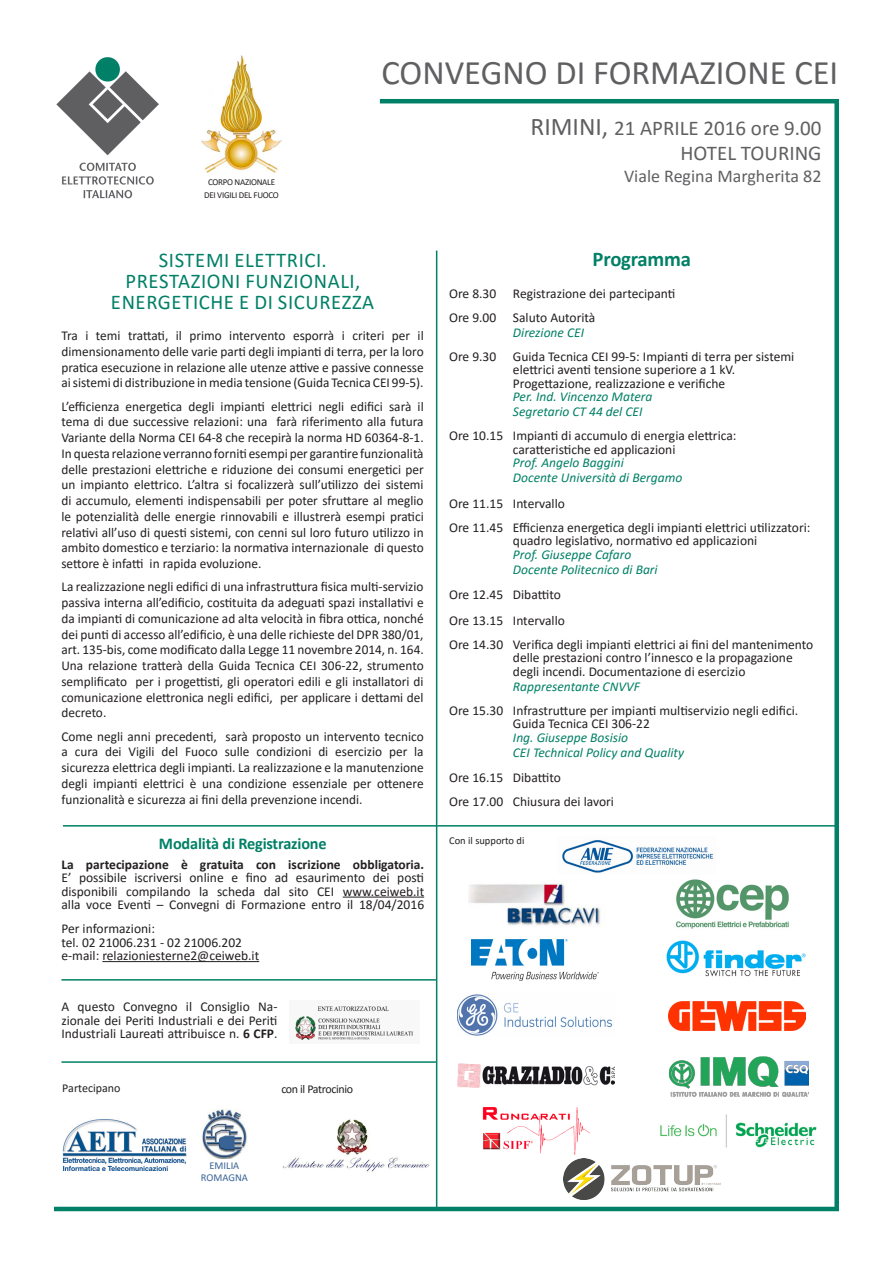
<style>
.page{position:relative;width:893px;height:1263px;background:#fff}
.page>*{position:absolute;margin:0;border:0;box-sizing:border-box;transform-origin:0 0}
.t1{font:34.5px "Calibri";color:#606063}
.Corpo_testo{font:21px "Calibri";letter-spacing:.03em;color:#008066}
.t2{font:21px "Calibri";color:#606063}
.Corpo_testo-2{font:700 21px "Calibri";letter-spacing:-.01em;color:#008066}
.t3{font:18px "Calibri";color:#606063}
.Corpo_testo-3{font:700 16.5px "Calibri";letter-spacing:-.01em;color:#008066}
.Corpo_testo-4{font:13.5px/15.8px "Calibri";color:#231f20;text-align:justify}
.Corpo_testo-5{font:italic 13.5px "Calibri";color:#008066}
.Piè_di_pagina{font:13.5px/13.5px "Calibri";color:#231f20}
.Corpo_testo-6{font:700 13.5px "Calibri";color:#231f20}
.Piè_di_pagina-2{font:12px "Calibri";letter-spacing:-.03em;color:#231f20}
.Piè_di_pagina-3{font:12px "Calibri";color:#231f20}
.t4{font:10.5px "Calibri";color:#231f20}
.t5{font:10.5px "Calibri";color:#396395}
.Piè_di_pagina-4{font:9px/13.5px "Calibri";letter-spacing:-.03em;color:#231f20;text-align:center}
.s1{font-size:25.5px}
.s2{font-weight:700}
</style>
<div class="page">
<img style="left:56px;top:57px;width:103px;height:142px">
<hr style="left:380px;top:99px;width:459px;height:4px;background:#008066">
<div style="left:834px;top:101px;width:5px;height:1108px;background:#008066"></div>
<hr style="left:436px;top:251px;width:1px;height:958px;background:#008066">
<hr style="left:437px;top:825px;width:398px;height:1px;background:#008066">
<img style="left:676px;top:879px;width:113px;height:50px">
<img style="left:669px;top:1002px;width:136px;height:29px">
<img style="left:667px;top:941px;width:139px;height:36px">
<img style="left:669px;top:1056px;width:140px;height:41px">
<img style="left:294px;top:1006px;width:119px;height:34px">
<img style="left:62px;top:1119px;width:124px;height:52px">
<img style="left:202px;top:1109px;width:45px;height:49px">
<img style="left:282px;top:1119px;width:148px;height:53px">
<hr style="left:63px;top:825px;width:374px;height:1px;background:#008066">
<hr style="left:61px;top:1061px;width:375px;height:2px;background:#008066">
<hr style="left:54px;top:1207px;width:785px;height:4px;background:#008066">
<img style="left:201px;top:55px;width:81px;height:117px">
<hr style="left:343px;top:897px;width:81px;height:1px;background:#231f20">
<hr style="left:102px;top:961px;width:157px;height:1px;background:#231f20">
<hr style="left:61px;top:979px;width:375px;height:1px;background:#008066">
<img style="left:562px;top:840px;width:152px;height:33px">
<img style="left:563px;top:1159px;width:157px;height:40px">
<img style="left:483px;top:1107px;width:107px;height:48px">
<img style="left:471px;top:940px;width:128px;height:40px">
<img style="left:457px;top:994px;width:155px;height:41px">
<img style="left:660px;top:1114px;width:157px;height:34px">
<img style="left:469px;top:883px;width:131px;height:44px">
<img style="left:457px;top:1063px;width:158px;height:24px">
<p class="Piè_di_pagina-4" style="left:204px;top:175px;width:76px">CORPO NAZIONALE<br>DEI VIGILI DEL FUOCO</p>
<p class="t1" style="left:381px;top:49px;width:458px">CONVEGNO DI FORMAZIONE CEI</p>
<p class="t2" style="left:530px;top:114px;width:292px"><span class="s1">RIMINI,</span> 21 APRILE 2016 ore 9.00</p>
<p class="t2" style="left:680px;top:139px;width:143px">HOTEL TOURING</p>
<p class="t3" style="left:624px;top:164px;width:199px">Viale Regina Margherita 82</p>
<p class="Corpo_testo" style="left:159px;top:246px;width:170px">SISTEMI ELETTRICI.</p>
<p class="Corpo_testo" style="left:125px;top:267px;width:236px">PRESTAZIONI FUNZIONALI,</p>
<p class="Corpo_testo" style="left:111px;top:288px;width:265px">ENERGETICHE E DI SICUREZZA</p>
<p class="Corpo_testo-4" style="left:61px;top:327px;width:364px">Tra i temi trattati, il primo intervento esporrà i criteri per il dimensionamento delle varie parti degli impianti di terra, per la loro pratica esecuzione in relazione alle utenze attive e passive connesse ai sistemi di distribuzione in media tensione (Guida Tecnica CEI 99-5).</p>
<p class="Corpo_testo-4" style="left:61px;top:398px;width:364px">L’efficienza energetica degli impianti elettrici negli edifici sarà il tema di due successive relazioni: una farà riferimento alla futura Variante della Norma CEI 64-8 che recepirà la norma HD 60364-8-1.</p>
<p class="Corpo_testo-4" style="left:61px;top:445px;width:364px">In questa relazione verranno forniti esempi per garantire funzionalità delle prestazioni elettriche e riduzione dei consumi energetici per un impianto elettrico. L’altra si focalizzerà sull’utilizzo dei sistemi di accumulo, elementi indispensabili per poter sfruttare al meglio le potenzialità delle energie rinnovabili e illustrerà esempi pratici relativi all’uso di questi sistemi, con cenni sul loro futuro utilizzo in ambito domestico e terziario: la normativa internazionale di questo settore è infatti in rapida evoluzione.</p>
<p class="Corpo_testo-4" style="left:61px;top:579px;width:364px">La realizzazione negli edifici di una infrastruttura fisica multi-servizio passiva interna all’edificio, costituita da adeguati spazi installativi e da impianti di comunicazione ad alta velocità in fibra ottica, nonché dei punti di accesso all’edificio, è una delle richieste del DPR 380/01, art. 135-bis, come modificato dalla Legge 11 novembre 2014, n. 164.<br>Una relazione tratterà della Guida Tecnica CEI 306-22, strumento semplificato per i progettisti, gli operatori edili e gli installatori di comunicazione elettronica negli edifici, per applicare i dettami del decreto.</p>
<p class="Corpo_testo-4" style="left:61px;top:728px;width:364px">Come negli anni precedenti, sarà proposto un intervento tecnico a cura dei Vigili del Fuoco sulle condizioni di esercizio per la sicurezza elettrica degli impianti. La realizzazione e la manutenzione degli impianti elettrici è una condizione essenziale per ottenere funzionalità e sicurezza ai fini della prevenzione incendi.</p>
<p class="Corpo_testo-3" style="left:159px;top:832px;width:169px">Modalità di Registrazione</p>
<p class="Corpo_testo-6" style="left:61px;top:854px;width:364px">La partecipazione è gratuita con iscrizione obbligatoria.</p>
<p class="Corpo_testo-4" style="left:61px;top:869px;width:364px">E’ possibile iscriversi online e fino ad esaurimento dei posti</p>
<p class="Corpo_testo-4" style="left:61px;top:883px;width:364px">disponibili compilando la scheda dal sito CEI www.ceiweb.it</p>
<p class="Corpo_testo-4" style="left:61px;top:896px;width:364px">alla voce Eventi – Convegni di Formazione entro il 18/04/2016</p>
<p class="Corpo_testo-4" style="left:61px;top:920px;width:95px">Per informazioni:</p>
<p class="Corpo_testo-4" style="left:61px;top:934px;width:182px">tel. 02 21006.231 - 02 21006.202</p>
<p class="Corpo_testo-4" style="left:61px;top:947px;width:199px">e-mail: relazioniesterne2@ceiweb.it</p>
<p class="Piè_di_pagina" style="left:61px;top:999px;width:218px">A questo Convegno il Consiglio Na&shy;zionale dei Periti Industriali e dei Periti</p>
<p class="Piè_di_pagina" style="left:61px;top:1026px;width:217px">Industriali Laureati attribuisce n. <span class="s2">6 CFP</span>.</p>
<p class="Piè_di_pagina-3" style="left:62px;top:1080px;width:60px">Partecipano</p>
<p class="Piè_di_pagina-2" style="left:281px;top:1081px;width:73px">con il Patrocinio</p>
<p class="Corpo_testo-2" style="left:593px;top:244px;width:100px">Programma</p>
<p class="Corpo_testo-4" style="left:449px;top:285px;width:228px">Ore 8.30 Registrazione dei partecipanti</p>
<p class="Corpo_testo-4" style="left:449px;top:309px;width:148px">Ore 9.00 Saluto Autorità</p>
<p class="Corpo_testo-5" style="left:513px;top:323px;width:73px">Direzione CEI</p>
<p class="Corpo_testo-4" style="left:449px;top:349px;width:347px;line-height:13.5px;text-align:center">Ore 9.30 Guida Tecnica CEI 99-5: Impianti di terra per sistemi elettrici aventi tensione superiore a 1 kV.</p>
<p class="Corpo_testo-4" style="left:513px;top:375px;width:214px">Progettazione, realizzazione e verifiche</p>
<p class="Corpo_testo-5" style="left:513px;top:387px;width:141px">Per. Ind. Vincenzo Matera</p>
<p class="Corpo_testo-5" style="left:513px;top:402px;width:131px">Segretario CT 44 del CEI</p>
<p class="Corpo_testo-4" style="left:449px;top:428px;width:289px">Ore 10.15 Impianti di accumulo di energia elettrica:</p>
<p class="Corpo_testo-4" style="left:513px;top:441px;width:164px">caratteristiche ed applicazioni</p>
<p class="Corpo_testo-5" style="left:513px;top:453px;width:112px">Prof. Angelo Baggini</p>
<p class="Corpo_testo-5" style="left:513px;top:468px;width:171px">Docente Università di Bergamo</p>
<p class="Corpo_testo-4" style="left:449px;top:495px;width:117px">Ore 11.15 Intervallo</p>
<p class="Corpo_testo-4" style="left:513px;top:520px;width:299px;line-height:13.5px;text-indent:-64px">Ore 11.45 Efficienza energetica degli impianti elettrici utilizzatori: quadro legislativo, normativo ed applicazioni</p>
<p class="Corpo_testo-5" style="left:513px;top:545px;width:120px">Prof. Giuseppe Cafaro</p>
<p class="Corpo_testo-5" style="left:513px;top:560px;width:146px">Docente Politecnico di Bari</p>
<p class="Corpo_testo-4" style="left:449px;top:587px;width:113px">Ore 12.45 Dibattito</p>
<p class="Corpo_testo-4" style="left:449px;top:612px;width:117px">Ore 13.15 Intervallo</p>
<p class="Corpo_testo-4" style="left:513px;top:637px;width:302px;line-height:13.5px;text-indent:-64px">Ore 14.30 Verifica degli impianti elettrici ai fini del mantenimento delle prestazioni contro l’innesco e la propagazione</p>
<p class="Corpo_testo-4" style="left:513px;top:663px;width:234px">degli incendi. Documentazione di esercizio</p>
<p class="Corpo_testo-5" style="left:513px;top:677px;width:129px">Rappresentante CNVVF</p>
<p class="Corpo_testo-4" style="left:449px;top:702px;width:351px">Ore 15.30 Infrastrutture per impianti multiservizio negli edifici.</p>
<p class="Corpo_testo-4" style="left:513px;top:716px;width:139px">Guida Tecnica CEI 306-22</p>
<p class="Corpo_testo-5" style="left:513px;top:728px;width:117px">Ing. Giuseppe Bosisio</p>
<p class="Corpo_testo-5" style="left:513px;top:743px;width:173px">CEI Technical Policy and Quality</p>
<p class="Corpo_testo-4" style="left:449px;top:770px;width:113px">Ore 16.15 Dibattito</p>
<p class="Corpo_testo-4" style="left:449px;top:794px;width:166px">Ore 17.00 Chiusura dei lavori</p>
<p class="t4" style="left:449px;top:833px;width:77px">Con il supporto di</p>
<p class="t5" style="left:209px;top:1158px;width:31px">EMILIA</p>
<p class="t5" style="left:201px;top:1170px;width:49px">ROMAGNA</p>
</div>
